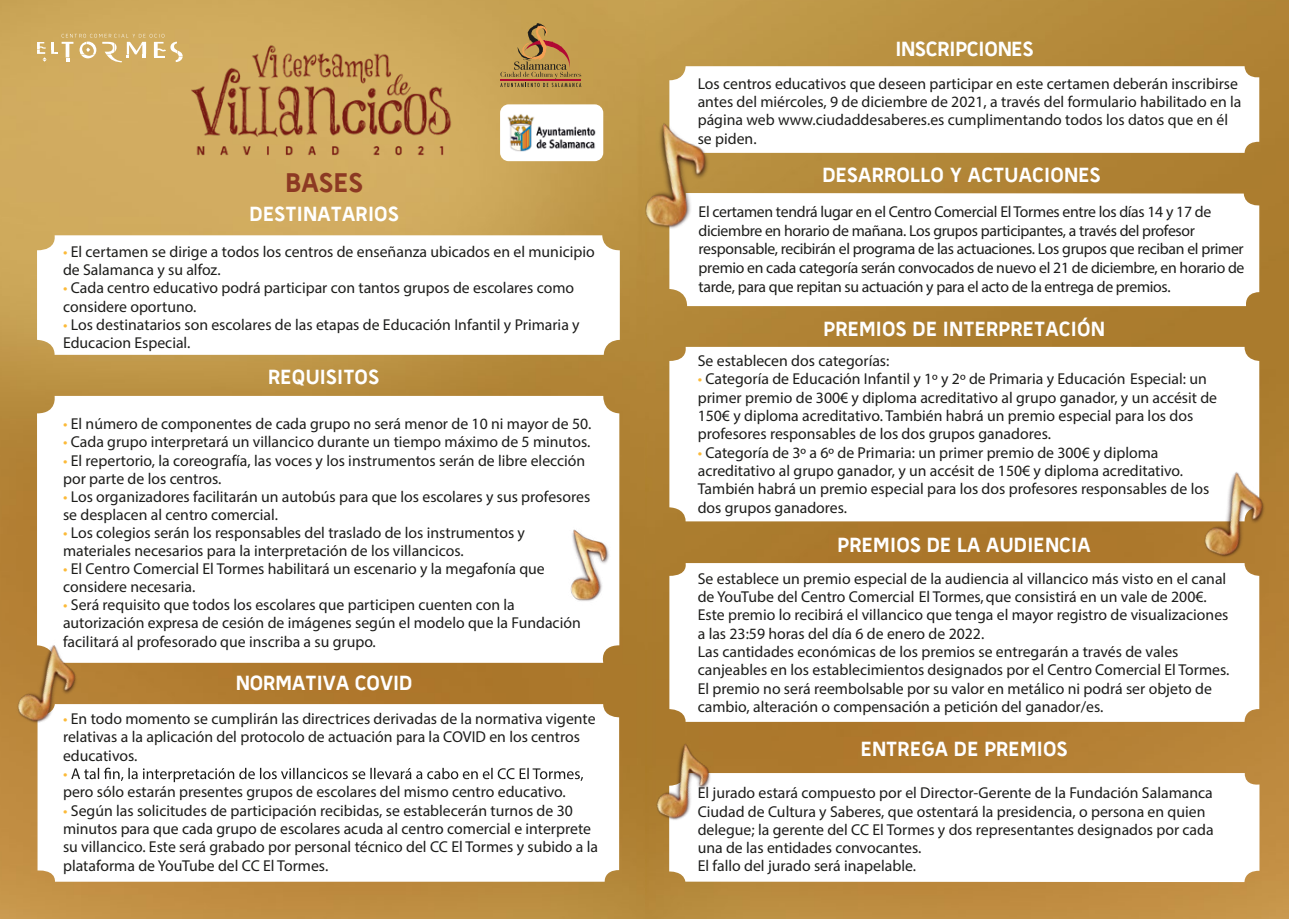
<style>
.page{position:relative;width:1289px;height:919px;background:#fff}
.page>*{position:absolute;margin:0;border:0;box-sizing:border-box;transform-origin:0 0}
.t1{font:700 31.65px "FNAC Regular";letter-spacing:.01em;color:#8c3923}
.t2{font:700 24px "FNAC Regular";letter-spacing:.01em;color:#fff}
.t3{font:15.75px/18.3px "Myriad Pro";color:#1d1d1b}
.t4{font:15.75px/18.9px "Myriad Pro";letter-spacing:-.02em;color:#1d1d1b}
.t5{font:15.75px "Myriad Pro";color:#fbba3a}
.s1{color:#fbba3a}
</style>
<div class="page">
<img style="left:0;top:0;width:645px;height:918px">
<img style="left:645px;top:0;width:643px;height:918px">
<svg style="left:669px;top:563px;width:590px;height:158px"></svg>
<svg style="left:37px;top:235px;width:583px;height:120px"></svg>
<svg style="left:669px;top:193px;width:590px;height:113px"></svg>
<svg style="left:669px;top:66px;width:590px;height:87px"></svg>
<svg style="left:38px;top:700px;width:581px;height:181px"></svg>
<div style="left:37px;top:396px;width:582px;height:266px;background:#fff;border-radius:17px"></div>
<svg style="left:141px;top:767px;width:442px;height:15px"></svg>
<svg style="left:669px;top:347px;width:590px;height:174px"></svg>
<svg style="left:669px;top:773px;width:590px;height:109px"></svg>
<img style="left:246px;top:42px;width:168px;height:24px">
<img style="left:177px;top:66px;width:280px;height:97px">
<svg style="left:500px;top:23px;width:81px;height:64px;background:#b68b4b"></svg>
<svg style="left:37px;top:34px;width:146px;height:28px;background:#d9bb7d"></svg>
<img style="left:570px;top:498px;width:77px;height:139px">
<img style="left:0;top:593px;width:141px;height:194px">
<img style="left:1141px;top:419px;width:147px;height:204px">
<img style="left:600px;top:696px;width:169px;height:182px">
<img style="left:579px;top:69px;width:196px;height:225px">
<div style="left:500px;top:104px;width:103px;height:57px;background:#fff;border-radius:9px"></div>
<img style="left:507px;top:114px;width:89px;height:38px">
<h1 class="t1" style="left:285px;top:167px;width:79px">BASES</h1>
<h2 class="t2" style="left:249px;top:202px;width:151px">DESTINATARIOS</h2>
<p class="t3" style="left:63px;top:242px;width:533px"><span class="s1">•</span> El certamen se dirige a todos los centros de enseñanza ubicados en el municipio de Salamanca y su alfoz.</p>
<p class="t3" style="left:63px;top:278px;width:512px"><span class="s1">•</span> Cada centro educativo podrá participar con tantos grupos de escolares como considere oportuno.</p>
<p class="t3" style="left:63px;top:315px;width:518px"><span class="s1">•</span> Los destinatarios son escolares de las etapas de Educación Infantil y Primaria y<br>Educacion Especial.</p>
<h2 class="t2" style="left:268px;top:365px;width:112px">REQUISITOS</h2>
<p class="t3" style="left:63px;top:414px;width:530px"><span class="s1">•</span> El número de componentes de cada grupo no será menor de 10 ni mayor de 50.</p>
<p class="t3" style="left:63px;top:432px;width:529px"><span class="s1">•</span> Cada grupo interpretará un villancico durante un tiempo máximo de 5 minutos.</p>
<p class="t3" style="left:63px;top:452px;width:524px"><span class="s1">•</span> El repertorio, la coreografía, las voces y los instrumentos serán de libre elección por parte de los centros.</p>
<p class="t3" style="left:63px;top:488px;width:528px"><span class="s1">•</span> Los organizadores facilitarán un autobús para que los escolares y sus profesores se desplacen al centro comercial.</p>
<p class="t3" style="left:63px;top:524px;width:463px"><span class="s1">•</span> Los colegios serán los responsables del traslado de los instrumentos y materiales necesarios para la interpretación de los villancicos.</p>
<p class="t3" style="left:63px;top:560px;width:483px"><span class="s1">•</span> El Centro Comercial El Tormes habilitará un escenario y la megafonía que considere necesaria.</p>
<p class="t3" style="left:63px;top:596px;width:519px"><span class="s1">•</span> Será requisito que todos los escolares que participen cuenten con la autorización expresa de cesión de imágenes según el modelo que la Fundación facilitará al profesorado que inscriba a su grupo.</p>
<h2 class="t2" style="left:236px;top:671px;width:178px">NORMATIVA COVID</h2>
<p class="t3" style="left:63px;top:709px;width:534px"><span class="s1">•</span> En todo momento se cumplirán las directrices derivadas de la normativa vigente relativas a la aplicación del protocolo de actuación para la COVID en los centros educativos.</p>
<p class="t5" style="left:63px;top:764px;width:6px">•</p>
<p class="t3" style="left:63px;top:782px;width:504px">pero sólo estarán presentes grupos de escolares del mismo centro educativo.</p>
<p class="t3" style="left:63px;top:800px;width:536px"><span class="s1">•</span> Según las solicitudes de participación recibidas, se establecerán turnos de 30 minutos para que cada grupo de escolares acuda al centro comercial e interprete su villancico. Este será grabado por personal técnico del CC El Tormes y subido a la plataforma de YouTube del CC El Tormes.</p>
<h2 class="t2" style="left:895px;top:37px;width:139px">INSCRIPCIONES</h2>
<p class="t3" style="left:697px;top:74px;width:545px">Los centros educativos que deseen participar en este certamen deberán inscribirse antes del miércoles, 9 de diciembre de 2021, a través del formulario habilitado en la página web www.ciudaddesaberes.es cumplimentando todos los datos que en él se piden.</p>
<h2 class="t2" style="left:822px;top:163px;width:279px">DESARROLLO Y ACTUACIONES</h2>
<p class="t4" style="left:698px;top:201px;width:547px">El certamen tendrá lugar en el Centro Comercial El Tormes entre los días 14 y 17 de diciembre en horario de mañana. Los grupos participantes, a través del profesor responsable, recibirán el programa de las actuaciones. Los grupos que reciban el primer premio en cada categoría serán convocados de nuevo el 21 de diciembre, en horario de tarde, para que repitan su actuación y para el acto de la entrega de premios.</p>
<h2 class="t2" style="left:823px;top:317px;width:283px">PREMIOS DE INTERPRETACIÓN</h2>
<p class="t3" style="left:697px;top:351px;width:193px">Se establecen dos categorías:</p>
<p class="t3" style="left:697px;top:369px;width:521px"><span class="s1">•</span> Categoría de Educación Infantil y 1º y 2º de Primaria y Educación Especial: un primer premio de 300€ y diploma acreditativo al grupo ganador, y un accésit de 150€ y diploma acreditativo. También habrá un premio especial para los dos profesores responsables de los dos grupos ganadores.</p>
<p class="t3" style="left:697px;top:443px;width:513px"><span class="s1">•</span> Categoría de 3º a 6º de Primaria: un primer premio de 300€ y diploma acreditativo al grupo ganador, y un accésit de 150€ y diploma acreditativo.<br>También habrá un premio especial para los dos profesores responsables de los dos grupos ganadores.</p>
<h2 class="t2" style="left:837px;top:533px;width:254px">PREMIOS DE LA AUDIENCIA</h2>
<p class="t3" style="left:697px;top:569px;width:533px">Se establece un premio especial de la audiencia al villancico más visto en el canal de YouTube del Centro Comercial El Tormes, que consistirá en un vale de 200€.<br>Este premio lo recibirá el villancico que tenga el mayor registro de visualizaciones a las 23:59 horas del día 6 de enero de 2022.<br>Las cantidades económicas de los premios se entregarán a través de vales canjeables en los establecimientos designados por el Centro Comercial El Tormes.<br>El premio no será reembolsable por su valor en metálico ni podrá ser objeto de cambio, alteración o compensación a petición del ganador/es.</p>
<h2 class="t2" style="left:860px;top:737px;width:208px">ENTREGA DE PREMIOS</h2>
<p class="t3" style="left:697px;top:783px;width:517px">El jurado estará compuesto por el Director-Gerente de la Fundación Salamanca Ciudad de Cultura y Saberes, que ostentará la presidencia, o persona en quien delegue; la gerente del CC El Tormes y dos representantes designados por cada una de las entidades convocantes.<br>El fallo del jurado será inapelable.</p>
</div>
